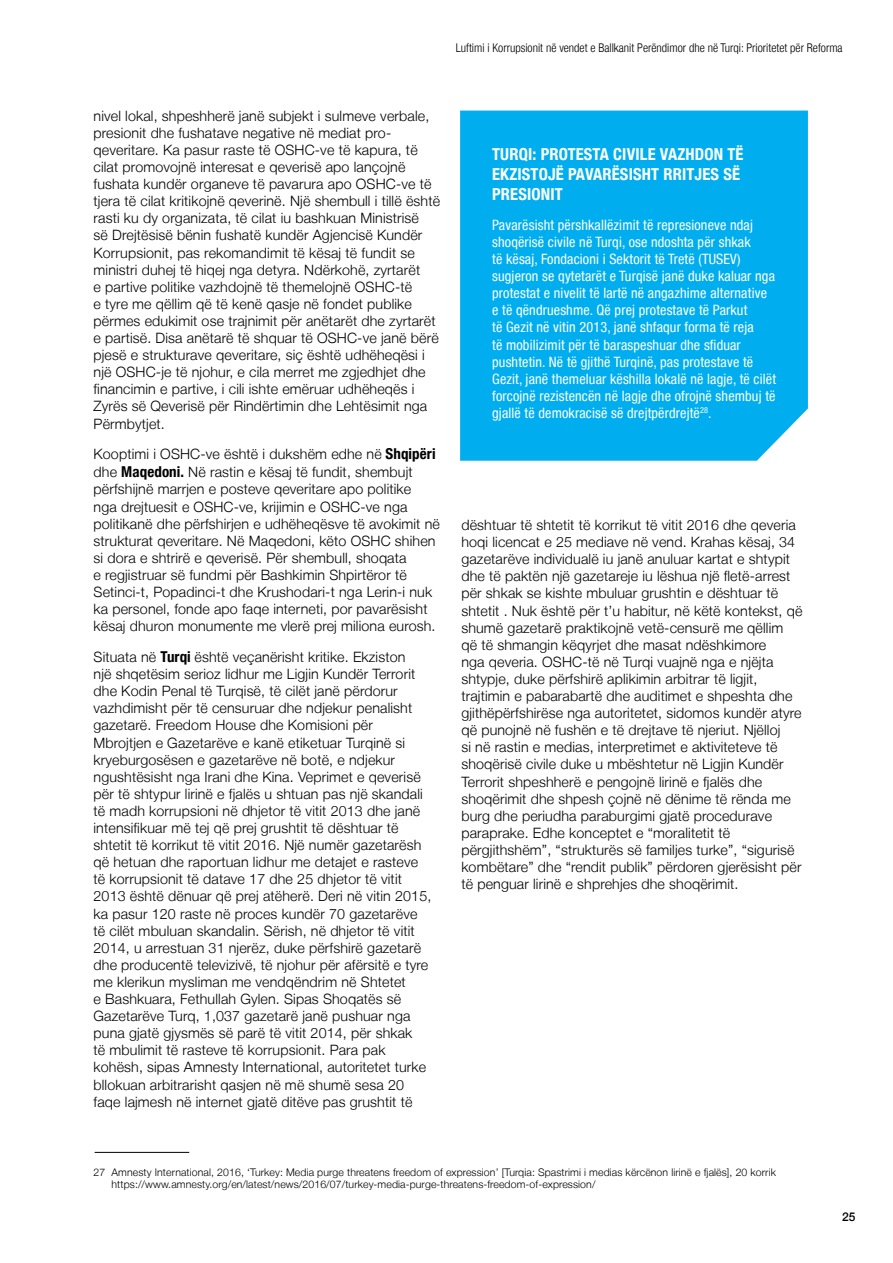
<style>
.page{position:relative;width:893px;height:1263px;background:#fff}
.page>*{position:absolute;margin:0;border:0;box-sizing:border-box;transform-origin:0 0}
.t1{font:700 condensed 16.5px "Helvetica Neue LT";color:#fff}
.t2{font:300 14.25px/17.1px "Helvetica Neue LT";letter-spacing:.01em;color:#000}
.t3{font:condensed 14.25px/17.1px "Helvetica Neue LT";letter-spacing:.01em;color:#fff}
.t4{font:300 condensed 12px "Helvetica Neue LT";color:#000}
.t5{font:500 12px "Helvetica Neue LT";color:#000}
.t6{font:300 10.5px/12.6px "Helvetica Neue LT";letter-spacing:.01em;color:#000}
.s1{font-weight:700;font-stretch:condensed;font-size:15px}
</style>
<div class="page">
<div style="left:460px;top:111px;width:348px;height:350px;background:#00aeef"></div>
<hr style="left:95px;top:1152px;width:94px;height:1px;background:#000">
<p class="t4" style="left:456px;top:41px;width:389px">Luftimi i Korrupsionit në vendet e Ballkanit Perëndimor dhe në Turqi: Prioritetet për Reforma</p>
<p class="t2" style="left:94px;top:107px;width:348px">nivel lokal, shpeshherë janë subjekt i sulmeve verbale, presionit dhe fushatave negative në mediat pro&shy;qeveritare. Ka pasur raste të OSHC-ve të kapura, të cilat promovojnë interesat e qeverisë apo lançojnë fushata kundër organeve të pavarura apo OSHC-ve të tjera të cilat kritikojnë qeverinë. Një shembull i tillë është rasti ku dy organizata, të cilat iu bashkuan Ministrisë<br>së Drejtësisë bënin fushatë kundër Agjencisë Kundër Korrupsionit, pas rekomandimit të kësaj të fundit se ministri duhej të hiqej nga detyra. Ndërkohë, zyrtarët<br>e partive politike vazhdojnë të themelojnë OSHC-të<br>e tyre me qëllim që të kenë qasje në fondet publike përmes edukimit ose trajnimit për anëtarët dhe zyrtarët e partisë. Disa anëtarë të shquar të OSHC-ve janë bërë pjesë e strukturave qeveritare, siç është udhëheqësi i një OSHC-je të njohur, e cila merret me zgjedhjet dhe financimin e partive, i cili ishte emëruar udhëheqës i Zyrës së Qeverisë për Rindërtimin dhe Lehtësimit nga Përmbytjet.</p>
<p class="t2" style="left:94px;top:445px;width:348px">Kooptimi i OSHC-ve është i dukshëm edhe në <span class="s1">SHQIPËRI </span>dhe <span class="s1">MAQEDONI.</span> Në rastin e kësaj të fundit, shembujt përfshijnë marrjen e posteve qeveritare apo politike<br>nga drejtuesit e OSHC-ve, krijimin e OSHC-ve nga politikanë dhe përfshirjen e udhëheqësve të avokimit në strukturat qeveritare. Në Maqedoni, këto OSHC shihen si dora e shtrirë e qeverisë. Për shembull, shoqata<br>e regjistruar së fundmi për Bashkimin Shpirtëror të Setinci-t, Popadinci-t dhe Krushodari-t nga Lerin-i nuk ka personel, fonde apo faqe interneti, por pavarësisht kësaj dhuron monumente me vlerë prej miliona eurosh.</p>
<p class="t2" style="left:94px;top:648px;width:339px">Situata në <span class="s1">TURQI</span> është veçanërisht kritike. Ekziston<br>një shqetësim serioz lidhur me Ligjin Kundër Terrorit dhe Kodin Penal të Turqisë, të cilët janë përdorur vazhdimisht për të censuruar dhe ndjekur penalisht gazetarë. Freedom House dhe Komisioni për Mbrojtjen e Gazetarëve e kanë etiketuar Turqinë si kryeburgosësen e gazetarëve në botë, e ndjekur ngushtësisht nga Irani dhe Kina. Veprimet e qeverisë për të shtypur lirinë e fjalës u shtuan pas një skandali të madh korrupsioni në dhjetor të vitit 2013 dhe janë intensifikuar më tej që prej grushtit të dështuar të shtetit të korrikut të vitit 2016. Një numër gazetarësh që hetuan dhe raportuan lidhur me detajet e rasteve të korrupsionit të datave 17 dhe 25 dhjetor të vitit 2013 është dënuar që prej atëherë. Deri në vitin 2015, ka pasur 120 raste në proces kundër 70 gazetarëve të cilët mbuluan skandalin. Sërish, në dhjetor të vitit 2014, u arrestuan 31 njerëz, duke përfshirë gazetarë dhe producentë televizivë, të njohur për afërsitë e tyre me klerikun mysliman me vendqëndrim në Shtetet<br>e Bashkuara, Fethullah Gylen. Sipas Shoqatës së Gazetarëve Turq, 1,037 gazetarë janë pushuar nga puna gjatë gjysmës së parë të vitit 2014, për shkak<br>të mbulimit të rasteve të korrupsionit. Para pak kohësh, sipas Amnesty International, autoritetet turke bllokuan arbitrarisht qasjen në më shumë sesa 20 faqe lajmesh në internet gjatë ditëve pas grushtit të</p>
<p class="t1" style="left:492px;top:144px;width:17px">TURQI</p>
<p class="t1" style="left:532px;top:144px;width:18px">: PROTESTA</p>
<p class="t1" style="left:613px;top:144px;width:17px">CIVILE</p>
<p class="t1" style="left:660px;top:144px;width:10px">VAZHDON</p>
<p class="t1" style="left:727px;top:144px;width:9px">TË</p>
<p class="t1" style="left:492px;top:164px;width:9px">EKZISTOJË</p>
<p class="t1" style="left:568px;top:164px;width:10px">PAVARËSISHT</p>
<p class="t1" style="left:663px;top:164px;width:9px">RRITJES</p>
<p class="t1" style="left:723px;top:164px;width:9px">SË</p>
<p class="t1" style="left:492px;top:184px;width:9px">PRESIONIT</p>
<p class="t3" style="left:492px;top:216px;width:285px">Pavarësisht përshkallëzimit të represioneve ndaj shoqërisë civile në Turqi, ose ndoshta për shkak<br>të kësaj, Fondacioni i Sektorit të Tretë (TUSEV) sugjeron se qytetarët e Turqisë janë duke kaluar nga protestat e nivelit të lartë në angazhime alternative e të qëndrueshme. Që prej protestave të Parkut<br>të Gezit në vitin 2013, janë shfaqur forma të reja<br>të mobilizimit për të baraspeshuar dhe sfiduar pushtetin. Në të gjithë Turqinë, pas protestave të Gezit, janë themeluar këshilla lokalë në lagje, të cilët forcojnë rezistencën në lagje dhe ofrojnë shembuj të gjallë të demokracisë së drejtpërdrejtë<sup>28</sup>.</p>
<p class="t2" style="left:461px;top:516px;width:343px">dështuar të shtetit të korrikut të vitit 2016 dhe qeveria hoqi licencat e 25 mediave në vend. Krahas kësaj, 34 gazetarëve individualë iu janë anuluar kartat e shtypit dhe të paktën një gazetareje iu lëshua një fletë-arrest për shkak se kishte mbuluar grushtin e dështuar të shtetit . Nuk është për t’u habitur, në këtë kontekst, që shumë gazetarë praktikojnë vetë-censurë me qëllim që të shmangin këqyrjet dhe masat ndëshkimore<br>nga qeveria. OSHC-të në Turqi vuajnë nga e njëjta shtypje, duke përfshirë aplikimin arbitrar të ligjit, trajtimin e pabarabartë dhe auditimet e shpeshta dhe gjithëpërfshirëse nga autoritetet, sidomos kundër atyre që punojnë në fushën e të drejtave të njeriut. Njëlloj<br>si në rastin e medias, interpretimet e aktiviteteve të shoqërisë civile duke u mbështetur në Ligjin Kundër Terrorit shpeshherë e pengojnë lirinë e fjalës dhe shoqërimit dhe shpesh çojnë në dënime të rënda me burg dhe periudha paraburgimi gjatë procedurave paraprake. Edhe konceptet e “moralitetit të përgjithshëm”, “strukturës së familjes turke”, “sigurisë kombëtare” dhe “rendit publik” përdoren gjerësisht për të penguar lirinë e shprehjes dhe shoqërimit.</p>
<p class="t6" style="left:112px;top:1165px;width:666px;text-indent:-18px">27 Amnesty International, 2016, ‘Turkey: Media purge threatens freedom of expression’ [Turqia: Spastrimi i medias kërcënon lirinë e fjalës], 20 korrik https://www.amnesty.org/en/latest/news/2016/07/turkey-media-purge-threatens-freedom-of-expression/</p>
<p class="t5" style="left:842px;top:1209px;width:15px">25</p>
</div>
